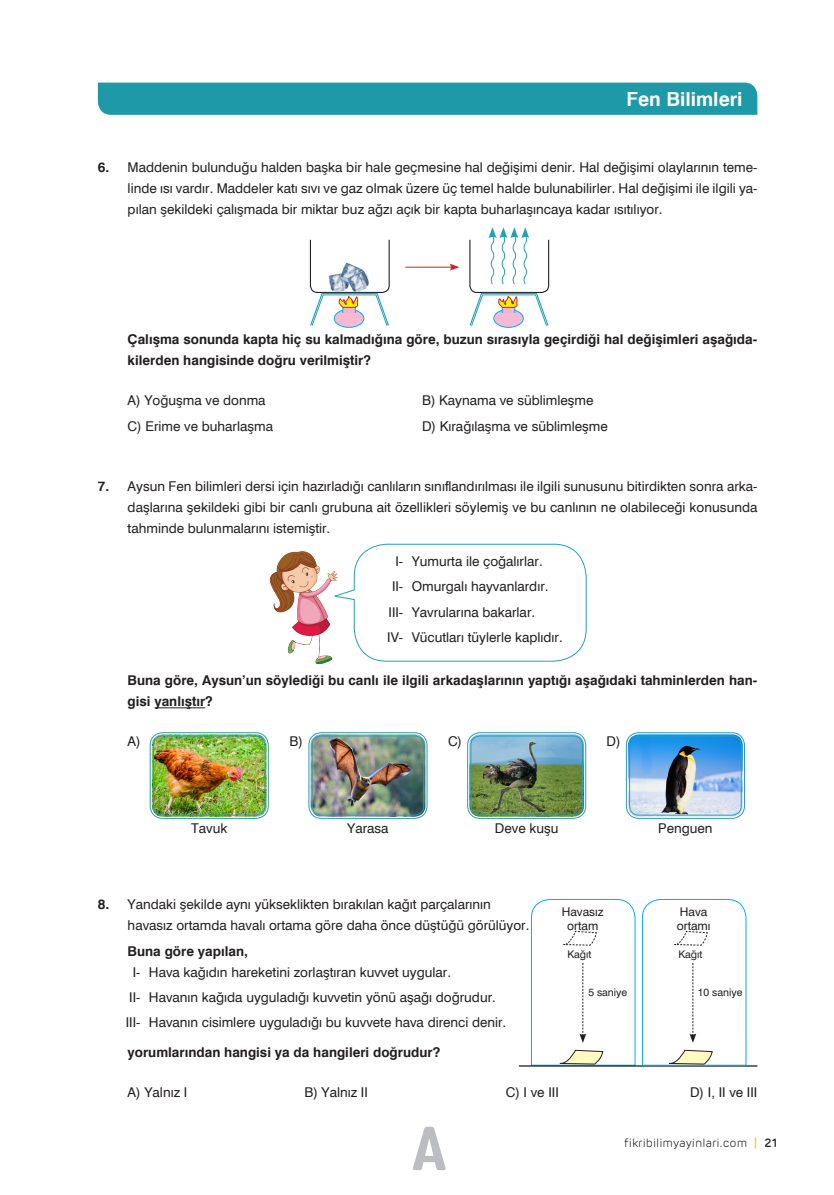
<style>
.page{position:relative;width:834px;height:1195px;background:#fff}
.page>*{position:absolute;margin:0;border:0;box-sizing:border-box;transform-origin:0 0}
.t1{font:60px "Grota Sans Rounded Regular 3";color:#bcbdc0}
.t2{font:700 19.5px "Swiss 721 BT";color:#fff}
.TS__PLAIN___TUR{font:13.5px/21px "Swiss 721 BT";color:#231f20;text-align:justify}
.TS__BOLD___TUR{font:700 13.5px/21px "Swiss 721 BT";color:#231f20}
.TS__ONCUL___TUR{font:13.5px "Swiss 721 BT";color:#231f20}
.TC__ABCDE___TUR{font:13.5px "Swiss 721 BT";color:#231f20}
.t3{font:300 12px "Rubrik";color:#231f20}
.TS__TABLO___TUR{font:12px/13.5px "Swiss 721 BT";color:#231f20;text-align:center}
.TS__PLAIN___TUR-2{font:10.5px "Swiss 721 BT";color:#231f20}
.s1{font-weight:700}
.s2{font-weight:500;color:#fec62a}
.s3{font-weight:500}
</style>
<div class="page">
<div style="left:98px;top:83px;width:659px;height:32px;background:#1e99a8"></div>
<hr style="left:154px;top:707px;width:51px;height:1px;background:#231f20">
<svg style="left:339px;top:543px;width:247px;height:119px"></svg>
<img style="left:269px;top:551px;width:70px;height:114px">
<img style="left:152px;top:734px;width:114px;height:83px">
<div style="left:150px;top:732px;width:118px;height:87px;border:1px solid #22a0b6;border-radius:13px"></div>
<div style="left:153px;top:736px;width:112px;height:79px;border:1px solid #22a0b6;border-radius:9px"></div>
<img style="left:310px;top:734px;width:115px;height:83px">
<div style="left:308px;top:732px;width:119px;height:87px;border:1px solid #22a0b6;border-radius:13px"></div>
<div style="left:312px;top:736px;width:112px;height:79px;border:1px solid #22a0b6;border-radius:9px"></div>
<img style="left:469px;top:734px;width:115px;height:83px">
<div style="left:467px;top:732px;width:119px;height:87px;border:1px solid #22a0b6;border-radius:13px"></div>
<div style="left:470px;top:736px;width:112px;height:79px;border:1px solid #22a0b6;border-radius:9px"></div>
<img style="left:628px;top:734px;width:114px;height:83px">
<div style="left:626px;top:732px;width:118px;height:87px;border:1px solid #22a0b6;border-radius:13px"></div>
<div style="left:629px;top:736px;width:112px;height:79px;border:1px solid #22a0b6;border-radius:9px"></div>
<div style="left:334px;top:309px;width:30px;height:19px;border:1px solid #00aeef;border-radius:50%"></div>
<svg style="left:309px;top:239px;width:81px;height:88px"></svg>
<img style="left:328px;top:272px;width:18px;height:20px">
<img style="left:339px;top:262px;width:25px;height:24px">
<img style="left:346px;top:269px;width:26px;height:25px">
<div style="left:493px;top:309px;width:30px;height:19px;border:1px solid #00aeef;border-radius:50%"></div>
<svg style="left:469px;top:227px;width:80px;height:100px"></svg>
<hr style="left:405px;top:267px;width:47px;height:1px;background:#d1232a">
<svg style="left:450px;top:264px;width:9px;height:7px"></svg>
<svg style="left:531px;top:899px;width:104px;height:166px"></svg>
<hr style="left:518px;top:1065px;width:239px;height:1px;background:#231f20">
<svg style="left:641px;top:899px;width:105px;height:167px"></svg>
<h2 class="t2" style="left:626px;top:87px;width:118px">Fen Bilimleri</h2>
<p class="TS__PLAIN___TUR" style="left:128px;top:156px;width:631px;text-indent:-30px"><span class="s1">6.</span> Maddenin bulunduğu halden başka bir hale geçmesine hal değişimi denir. Hal değişimi olaylarının teme&shy;linde ısı vardır. Maddeler katı sıvı ve gaz olmak üzere üç temel halde bulunabilirler. Hal değişimi ile ilgili ya&shy;pılan şekildeki çalışmada bir miktar buz ağzı açık bir kapta buharlaşıncaya kadar ısıtılıyor.</p>
<p class="TS__BOLD___TUR" style="left:128px;top:328px;width:631px">Çalışma sonunda kapta hiç su kalmadığına göre, buzun sırasıyla geçirdiği hal değişimleri aşağıda&shy;kilerden hangisinde doğru verilmiştir?</p>
<p class="TS__PLAIN___TUR" style="left:128px;top:390px;width:139px">A) Yoğuşma ve donma</p>
<p class="TS__PLAIN___TUR" style="left:422px;top:390px;width:173px">B) Kaynama ve süblimleşme</p>
<p class="TS__PLAIN___TUR" style="left:128px;top:416px;width:147px">C) Erime ve buharlaşma</p>
<p class="TS__PLAIN___TUR" style="left:422px;top:416px;width:187px">D) Kırağılaşma ve süblimleşme</p>
<p class="TS__PLAIN___TUR" style="left:128px;top:476px;width:631px;text-indent:-30px"><span class="s1">7.</span> Aysun Fen bilimleri dersi için hazırladığı canlıların sınıflandırılması ile ilgili sunusunu bitirdikten sonra arka&shy;daşlarına şekildeki gibi bir canlı grubuna ait özellikleri söylemiş ve bu canlının ne olabileceği konusunda tahminde bulunmalarını istemiştir.</p>
<p class="TS__PLAIN___TUR" style="left:395px;top:551px;width:149px">I- Yumurta ile çoğalırlar.</p>
<p class="TS__PLAIN___TUR" style="left:392px;top:576px;width:158px">II- Omurgalı hayvanlardır.</p>
<p class="TS__PLAIN___TUR" style="left:388px;top:601px;width:148px">III- Yavrularına bakarlar.</p>
<p class="TS__PLAIN___TUR" style="left:387px;top:626px;width:177px">IV- Vücutları tüylerle kaplıdır.</p>
<p class="TS__BOLD___TUR" style="left:128px;top:669px;width:631px">Buna göre, Aysun’un söylediği bu canlı ile ilgili arkadaşlarının yaptığı aşağıdaki tahminlerden han&shy;gisi yanlıştır?</p>
<p class="TS__PLAIN___TUR" style="left:128px;top:731px;width:15px">A)</p>
<p class="TS__PLAIN___TUR" style="left:289px;top:731px;width:15px">B)</p>
<p class="TS__PLAIN___TUR" style="left:448px;top:731px;width:16px">C)</p>
<p class="TS__PLAIN___TUR" style="left:606px;top:731px;width:16px">D)</p>
<p class="TS__PLAIN___TUR" style="left:191px;top:818px;width:38px">Tavuk</p>
<p class="TS__PLAIN___TUR" style="left:347px;top:818px;width:43px">Yarasa</p>
<p class="TS__PLAIN___TUR" style="left:495px;top:818px;width:65px">Deve kuşu</p>
<p class="TS__PLAIN___TUR" style="left:658px;top:818px;width:56px">Penguen</p>
<p class="TS__PLAIN___TUR" style="left:98px;top:894px;width:394px"><span class="s1">8.</span> Yandaki şekilde aynı yükseklikten bırakılan kağıt parçalarının</p>
<p class="TS__PLAIN___TUR" style="left:128px;top:915px;width:403px">havasız ortamda havalı ortama göre daha önce düştüğü görülüyor.</p>
<p class="TS__BOLD___TUR" style="left:128px;top:940px;width:122px">Buna göre yapılan,</p>
<p class="TS__ONCUL___TUR" style="left:133px;top:963px;width:320px">I- Hava kağıdın hareketini zorlaştıran kuvvet uygular.</p>
<p class="TS__ONCUL___TUR" style="left:129px;top:989px;width:368px">II- Havanın kağıda uyguladığı kuvvetin yönü aşağı doğrudur.</p>
<p class="TS__ONCUL___TUR" style="left:126px;top:1014px;width:382px">III- Havanın cisimlere uyguladığı bu kuvvete hava direnci denir.</p>
<p class="TS__BOLD___TUR" style="left:128px;top:1041px;width:314px">yorumlarından hangisi ya da hangileri doğrudur?</p>
<p class="TC__ABCDE___TUR" style="left:128px;top:1084px;width:61px">A) Yalnız I</p>
<p class="TC__ABCDE___TUR" style="left:304px;top:1084px;width:65px">B) Yalnız II</p>
<p class="TC__ABCDE___TUR" style="left:505px;top:1084px;width:55px">C) I ve III</p>
<p class="TC__ABCDE___TUR" style="left:690px;top:1084px;width:69px">D) I, II ve III</p>
<p class="TS__TABLO___TUR" style="left:561px;top:905px;width:43px">Havasız ortam</p>
<p class="TS__PLAIN___TUR-2" style="left:567px;top:948px;width:25px">Kağıt</p>
<p class="TS__TABLO___TUR" style="left:679px;top:905px;width:29px">Hava</p>
<p class="TS__TABLO___TUR" style="left:676px;top:919px;width:35px">ortamı</p>
<p class="TS__PLAIN___TUR-2" style="left:678px;top:948px;width:25px">Kağıt</p>
<p class="TS__PLAIN___TUR-2" style="left:588px;top:986px;width:40px">5 saniye</p>
<p class="TS__PLAIN___TUR-2" style="left:697px;top:986px;width:46px">10 saniye</p>
<h1 class="t1" style="left:412px;top:1112px;width:36px">A</h1>
<p class="t3" style="left:624px;top:1136px;width:155px">fikribilimyayinlari.com <span class="s2">|</span> <span class="s3">21</span></p>
</div>
